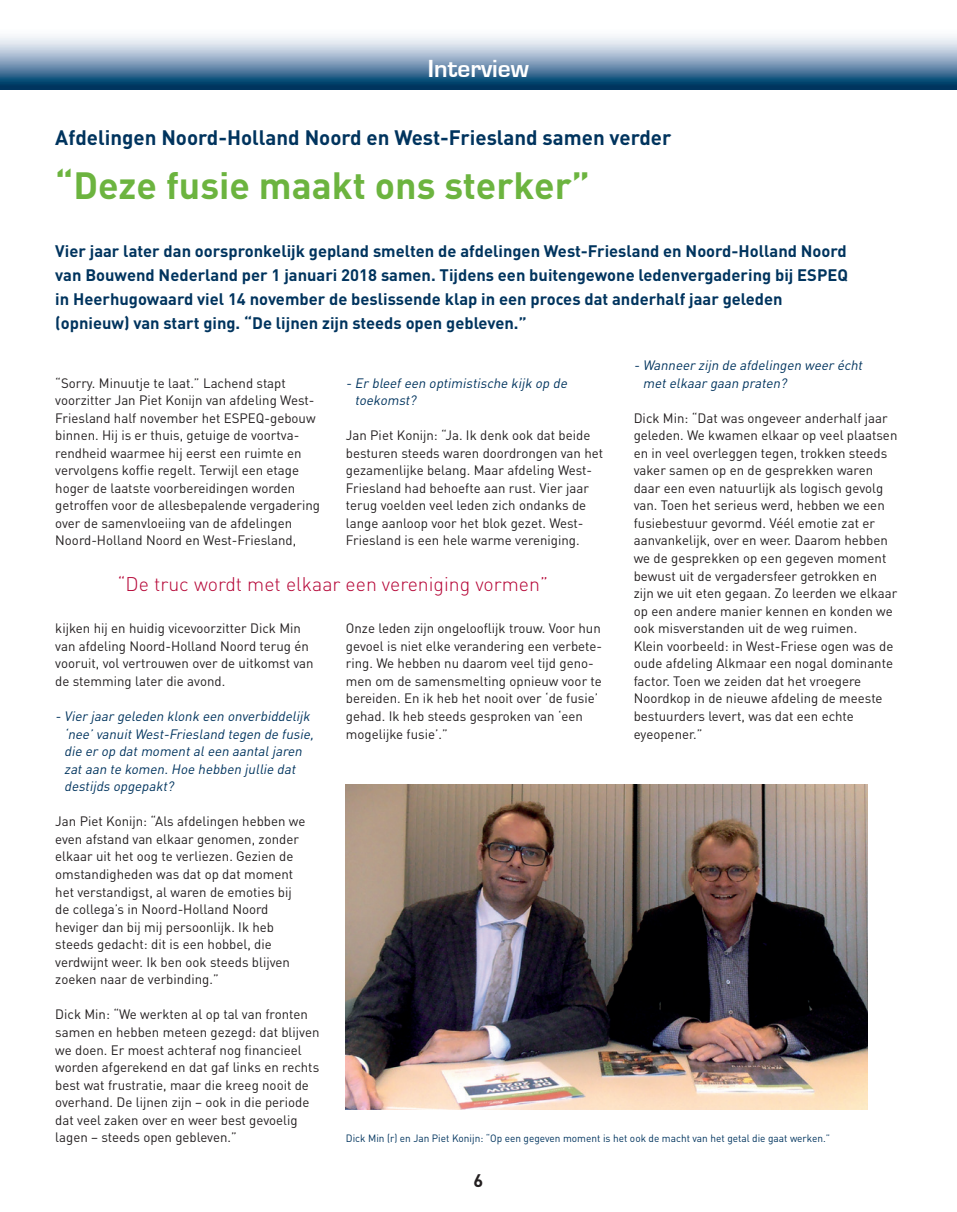
<style>
.page{position:relative;width:957px;height:1212px;background:#fff}
.page>*{position:absolute;margin:0;border:0;box-sizing:border-box;transform-origin:0 0}
.t1{font:700 37.5px "DIN";color:#6cb43f}
.t2{font:700 25.5px "Eurostile";color:#fff}
.t3{font:700 20.7px "DIN";color:#00345e}
.t4{font:19.5px "DIN Light Alternate";color:#b50536}
.t5{font:700 18px "DIN";color:#231f20}
.t6{font:700 16.5px/24px "DIN";color:#00345e}
.t7{font:13.5px/17.5px "DIN";color:#231f20}
.t8{font:italic 13.5px/17.5px "DIN";color:#00345e}
.t9{font:10.5px "DIN";color:#00345e;scale:.96 1}
</style>
<div class="page">
<svg style="left:0;top:36px;width:957px;height:53px"></svg>
<img style="left:346px;top:785px;width:521px;height:324px">
<h2 class="t2" style="left:428px;top:54px;width:103px">Interview</h2>
<h3 class="t3" style="left:55px;top:124px;width:618px">Afdelingen Noord-Holland Noord en West-Friesland samen verder</h3>
<h1 class="t1" style="left:55px;top:161px;width:536px">“Deze fusie maakt ons sterker”</h1>
<p class="t6" style="left:55px;top:238px;width:794px">Vier jaar later dan oorspronkelijk gepland smelten de afdelingen West-Friesland en Noord-Holland Noord van Bouwend Nederland per 1 januari 2018 samen. Tijdens een buitengewone ledenvergadering bij ESPEQ in Heerhugowaard viel 14 november de beslissende klap in een proces dat anderhalf jaar geleden (opnieuw) van start ging. “De lijnen zijn steeds open gebleven.”</p>
<p class="t8" style="left:643px;top:356px;width:224px;text-indent:-9px">- Wanneer zijn de afdelingen weer écht metelkaar gaan praten?</p>
<p class="t7" style="left:634px;top:409px;width:265px">Dick Min: “Dat was ongeveer anderhalf jaar geleden. We kwamen elkaar op veel plaatsen en in veel overleggen tegen, trokken steeds vaker samen op en de gesprekken waren daar een even natuurlijk als logisch gevolg van. Toen het serieus werd, hebben we een fusiebestuur gevormd. Véél emotie zat er aanvankelijk, over en weer. Daarom hebben we de gesprekken op een gegeven moment bewust uit de vergadersfeer getrokken en zijn we uit eten gegaan. Zo leerden we elkaar op een andere manier kennen en konden we ook misverstanden uit de weg ruimen.<br>Klein voorbeeld: in West-Friese ogen was de oude afdeling Alkmaar een nogal dominante factor. Toen we zeiden dat het vroegere Noordkop in de nieuwe afdeling de meeste bestuurders levert, was dat een echte eyeopener.”</p>
<p class="t7" style="left:55px;top:374px;width:266px">“Sorry. Minuutje te laat.” Lachend stapt voorzitter Jan Piet Konijn van afdeling West-Friesland half november het ESPEQ-gebouw binnen. Hij is er thuis, getuige de voortva&shy;rendheid waarmee hij eerst een ruimte en vervolgens koffie regelt. Terwijl een etage hoger de laatste voorbereidingen worden getroffen voor de allesbepalende vergadering over de samenvloeiing van de afdelingen Noord-Holland Noord en West-Friesland,</p>
<p class="t8" style="left:355px;top:374px;width:216px;text-indent:-9px">- Er bleefeen optimistische kijk op de toekomst?</p>
<p class="t7" style="left:346px;top:426px;width:259px">Jan Piet Konijn: “Ja. Ik denk ook dat beide besturen steeds waren doordrongen van het gezamenlijke belang. Maar afdeling West-Friesland had behoefte aan rust. Vier jaar terug voelden veel leden zich ondanks de lange aanloop voor het blok gezet. West-Friesland is een hele warme vereniging.</p>
<h3 class="t4" style="left:117px;top:571px;width:432px">“De truc wordt met elkaar een vereniging vormen”</h3>
<p class="t7" style="left:346px;top:619px;width:258px">Onze leden zijn ongelooflijk trouw. Voor hun gevoel is niet elke verandering een verbete&shy;ring. We hebben nu daarom veel tijd geno&shy;men om de samensmelting opnieuw voor te bereiden. En ik heb het nooit over ‘de fusie’ gehad. Ik heb steeds gesproken van ‘een mogelijke fusie’.”</p>
<p class="t7" style="left:55px;top:619px;width:260px">kijken hij en huidig vicevoorzitter Dick Min van afdeling Noord-Holland Noord terug én vooruit, vol vertrouwen over de uitkomst van de stemming later die avond.</p>
<p class="t8" style="left:64px;top:707px;width:254px;text-indent:-9px">- Vier jaar geleden klonk een onverbiddelijk ‘nee’vanuitWest-Friesland tegen de fusie, die er op datmomentaleen aantaljaren zataan te komen.Hoe hebben jullie dat destijds opgepakt?</p>
<p class="t7" style="left:55px;top:812px;width:252px">Jan Piet Konijn: “Als afdelingen hebben we even afstand van elkaar genomen, zonder elkaar uit het oog te verliezen. Gezien de omstandigheden was dat op dat moment het verstandigst, al waren de emoties bij de collega’s in Noord-Holland Noord heviger dan bij mij persoonlijk. Ik heb steeds gedacht: dit is een hobbel, die verdwijnt weer. Ik ben ook steeds blijven zoeken naar de verbinding.”</p>
<p class="t7" style="left:55px;top:1005px;width:266px">Dick Min: “We werkten al op tal van fronten samen en hebben meteen gezegd: dat blijven we doen. Er moest achteraf nog financieel worden afgerekend en dat gaf links en rechts best wat frustratie, maar die kreeg nooit de overhand. De lijnen zijn – ook in die periode dat veel zaken over en weer best gevoelig lagen – steeds open gebleven.”</p>
<p class="t9" style="left:346px;top:1131px;width:506px">Dick Min (r) en Jan Piet Konijn: “Op een gegeven moment is het ook de macht van het getal die gaat werken.”</p>
<h3 class="t5" style="left:473px;top:1168px;width:11px">6</h3>
</div>
